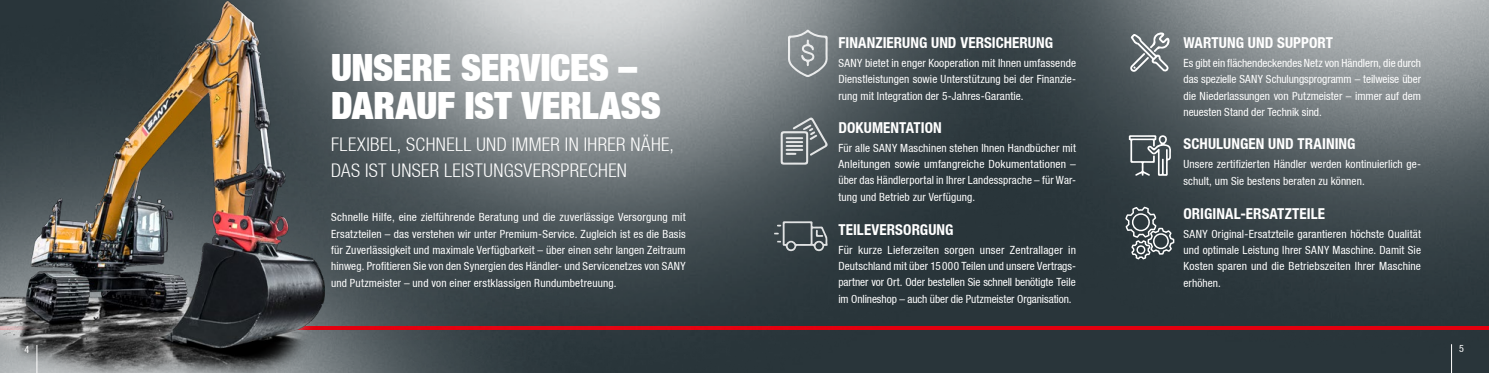
<style>
.page{position:relative;width:1489px;height:373px;background:#fff}
.page>*{position:absolute;margin:0;border:0;box-sizing:border-box;transform-origin:0 0}
.t1{font:900 37.5px/37.5px "Context Reprise Extra Black S Si Extra";letter-spacing:-.01em;color:#fff}
.t2{font:700 18.75px/25px "Context Reprise Light Cond S Si";letter-spacing:.02em;color:#fff}
.t3{font:700 condensed 15px "Context Reprise Condensed S Si";letter-spacing:.005em;color:#fff}
.t4{font:11.25px/16.2px "Context Reprise Condensed S Si Condensed";letter-spacing:.01em;color:#fff;text-align:justify}
.t5{font:10px "Context Reprise Condensed S Si Condensed";color:#fff}
</style>
<div class="page">
<img style="left:1233px;top:0;width:255px;height:372px">
<hr style="left:0;top:326px;width:1488px;height:3px;background:#e3000f">
<img style="left:340px;top:0;width:893px;height:372px">
<img style="left:0;top:0;width:340px;height:372px">
<svg style="left:774px;top:221px;width:53px;height:30px;background:#5b6568"></svg>
<svg style="left:1128px;top:134px;width:43px;height:42px;background:#6e767a"></svg>
<svg style="left:1129px;top:32px;width:41px;height:40px;background:#848b8e"></svg>
<svg style="left:1125px;top:206px;width:49px;height:53px;background:#5b6468"></svg>
<svg style="left:788px;top:29px;width:39px;height:48px;background:#949a9d"></svg>
<svg style="left:780px;top:117px;width:48px;height:47px;background:#777f82"></svg>
<svg style="left:37px;top:344px;width:1px;height:28px"></svg>
<svg style="left:1450px;top:343px;width:1px;height:29px"></svg>
<h1 class="t1" style="left:331px;top:48px;width:331px">UNSERE SERVICES –<br>DARAUF IST VERLASS</h1>
<h2 class="t2" style="left:331px;top:132px;width:344px">FLEXIBEL, SCHNELL UND IMMER IN IHRER NÄHE,<br>DAS IST UNSER LEISTUNGSVERSPRECHEN</h2>
<p class="t4" style="left:331px;top:209px;width:356px">Schnelle Hilfe, eine zielführende Beratung und die zuverlässige Versorgung mit Ersatzteilen – das verstehen wir unter Premium-Service. Zugleich ist es die Basis für Zuverlässigkeit und maximale Verfügbarkeit – über einen sehr langen Zeitraum hinweg. Profitieren Sie von den Synergien des Händler- und Servicenetzes von SANY und Putzmeister – und von einer erstklassigen Rundumbetreuung.</p>
<h3 class="t3" style="left:838px;top:33px;width:216px">FINANZIERUNG UND VERSICHERUNG</h3>
<p class="t4" style="left:838px;top:55px;width:239px">SANY bietet in enger Kooperation mit Ihnen umfassende Dienstleistungen sowie Unterstützung bei der Finanzie&shy;rung mit Integration der 5-Jahres-Garantie.</p>
<h3 class="t3" style="left:1183px;top:33px;width:151px">WARTUNG UND SUPPORT</h3>
<p class="t4" style="left:1183px;top:55px;width:239px">Es gibt ein flächendeckendes Netz von Händlern, die durch das spezielle SANY Schulungsprogramm – teilweise über die Niederlassungen von Putzmeister – immer auf dem neuesten Stand der Technik sind.</p>
<h3 class="t3" style="left:838px;top:118px;width:105px">DOKUMENTATION</h3>
<p class="t4" style="left:838px;top:139px;width:239px">Für alle SANY Maschinen stehen Ihnen Handbücher mit Anleitungen sowie umfangreiche Dokumentationen – über das Händlerportal in Ihrer Landessprache – für War&shy;tung und Betrieb zur Verfügung.</p>
<h3 class="t3" style="left:1183px;top:134px;width:173px">SCHULUNGEN UND TRAINING</h3>
<p class="t4" style="left:1183px;top:156px;width:239px">Unsere zertifizierten Händler werden kontinuierlich ge&shy;schult, um Sie bestens beraten zu können.</p>
<h3 class="t3" style="left:838px;top:219px;width:117px">TEILEVERSORGUNG</h3>
<p class="t4" style="left:838px;top:241px;width:239px">Für kurze Lieferzeiten sorgen unser Zentrallager in Deutschland mit über 15 000 Teilen und unsere Vertrags&shy;partner vor Ort. Oder bestellen Sie schnell benötigte Teile im Onlineshop – auch über die Putzmeister Organisation.</p>
<h3 class="t3" style="left:1183px;top:203px;width:143px">ORIGINAL-ERSATZTEILE</h3>
<p class="t4" style="left:1183px;top:225px;width:239px">SANY Original-Ersatzteile garantieren höchste Qualität und optimale Leistung Ihrer SANY Maschine. Damit Sie Kosten sparen und die Betriebszeiten Ihrer Maschine erhöhen.</p>
<p class="t5" style="left:24px;top:342px;width:6px">4</p>
<p class="t5" style="left:1458px;top:342px;width:6px">5</p>
</div>
